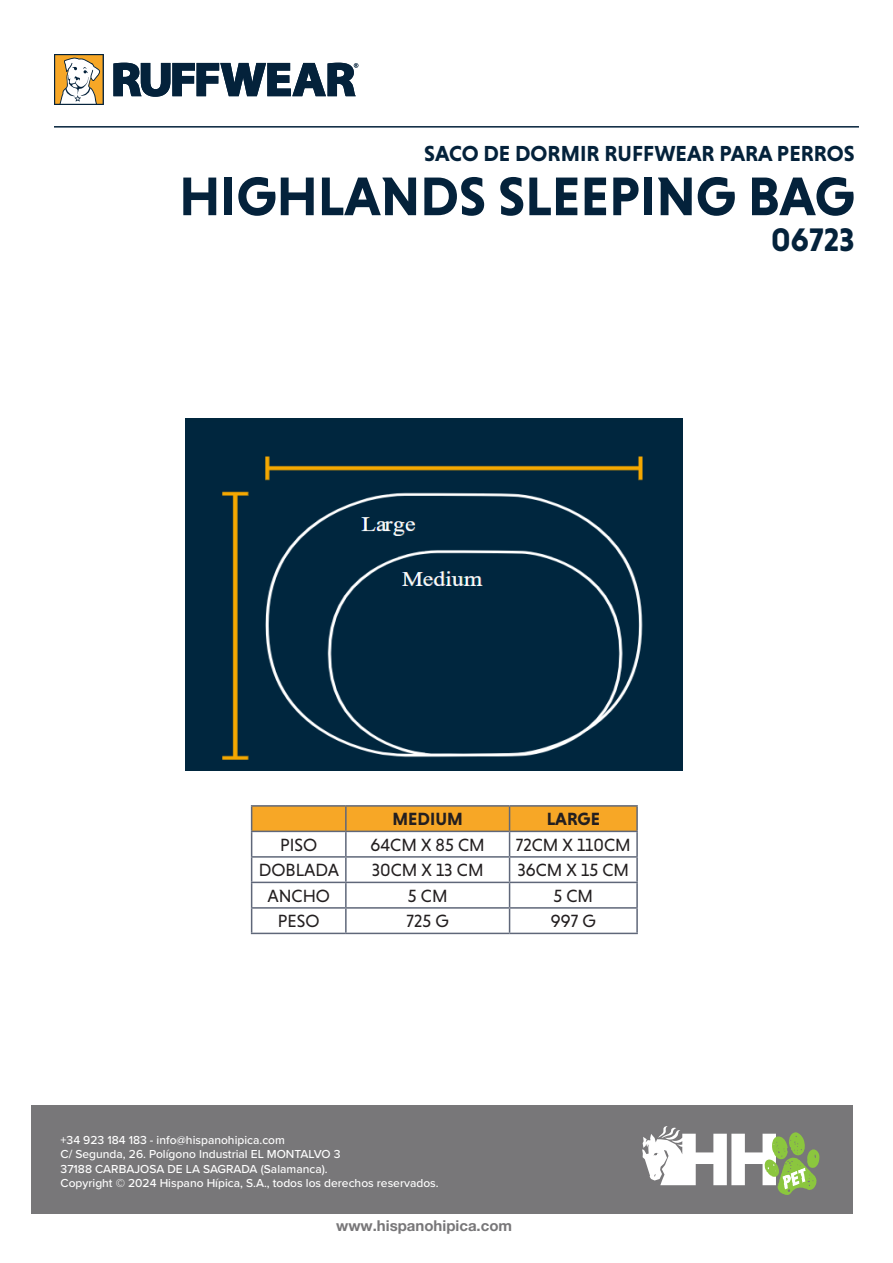
<style>
.page{position:relative;width:893px;height:1263px;background:#fff}
.page>*{position:absolute;margin:0;border:0;box-sizing:border-box;transform-origin:0 0}
.t1{font:700 55.35px "Niveau Grotesk";color:#04223b}
.t2{font:700 33.15px "Niveau Grotesk";color:#04223b}
.t3{font:700 22.2px "Niveau Grotesk";color:#04223b}
.t4{font:18px "Niveau Grotesk";color:#231f20}
.t5{font:700 18px "Niveau Grotesk";color:#231f20}
.t6{font:700 15px "Helvetica Neue LT Std";color:#787779}
.t7{font:500 12px "Proxima Nova";color:#fff}
</style>
<div class="page">
<svg style="left:113px;top:63px;width:245px;height:34px"></svg>
<svg style="left:54px;top:54px;width:50px;height:51px"></svg>
<hr style="left:54px;top:126px;width:805px;height:2px;background:#04223b">
<div style="left:31px;top:1106px;width:822px;height:108px;background:#787779"></div>
<svg style="left:642px;top:1126px;width:178px;height:69px"></svg>
<hr style="left:251px;top:805px;width:95px;height:2px;background:#5f6779">
<hr style="left:346px;top:805px;width:164px;height:2px;background:#5f6779">
<hr style="left:510px;top:805px;width:128px;height:2px;background:#5f6779">
<hr style="left:636px;top:807px;width:2px;height:24px;background:#5f6779">
<hr style="left:510px;top:831px;width:128px;height:1px;background:#5f6779">
<hr style="left:636px;top:832px;width:2px;height:24px;background:#5f6779">
<hr style="left:510px;top:856px;width:128px;height:2px;background:#5f6779">
<hr style="left:636px;top:858px;width:2px;height:24px;background:#5f6779">
<hr style="left:510px;top:882px;width:128px;height:1px;background:#5f6779">
<hr style="left:636px;top:883px;width:2px;height:24px;background:#5f6779">
<hr style="left:510px;top:907px;width:128px;height:2px;background:#5f6779">
<svg style="left:251px;top:806px;width:386px;height:127px"></svg>
<hr style="left:636px;top:909px;width:2px;height:24px;background:#5f6779">
<hr style="left:251px;top:933px;width:95px;height:1px;background:#5f6779">
<hr style="left:346px;top:933px;width:164px;height:1px;background:#5f6779">
<hr style="left:510px;top:933px;width:128px;height:1px;background:#5f6779">
<img style="left:185px;top:418px;width:497px;height:352px">
<p class="t3" style="left:424px;top:141px;width:432px">SACO DE DORMIR RUFFWEAR PARA PERROS</p>
<p class="t1" style="left:179px;top:164px;width:677px">HIGHLANDS SLEEPING BAG</p>
<p class="t2" style="left:771px;top:221px;width:85px">06723</p>
<p class="t5" style="left:392px;top:809px;width:72px">MEDIUM</p>
<p class="t5" style="left:547px;top:809px;width:55px">LARGE</p>
<p class="t4" style="left:280px;top:834px;width:39px">PISO</p>
<p class="t4" style="left:371px;top:834px;width:116px">64CM X 85 CM</p>
<p class="t4" style="left:516px;top:834px;width:116px">72CM X 110CM</p>
<p class="t4" style="left:259px;top:860px;width:82px">DOBLADA</p>
<p class="t4" style="left:372px;top:860px;width:113px">30CM X 13 CM</p>
<p class="t4" style="left:518px;top:860px;width:113px">36CM X 15 CM</p>
<p class="t4" style="left:267px;top:885px;width:64px">ANCHO</p>
<p class="t4" style="left:408px;top:885px;width:41px">5 CM</p>
<p class="t4" style="left:553px;top:885px;width:41px">5 CM</p>
<p class="t4" style="left:278px;top:911px;width:43px">PESO</p>
<p class="t4" style="left:407px;top:911px;width:44px">725 G</p>
<p class="t4" style="left:551px;top:911px;width:46px">997 G</p>
<p class="t7" style="left:61px;top:1131px;width:226px">+34 923 184 183 - info@hispanohipica.com</p>
<p class="t7" style="left:61px;top:1145px;width:281px">C/ Segunda, 26. Polígono Industrial EL MONTALVO 3</p>
<p class="t7" style="left:61px;top:1160px;width:269px">37188 CARBAJOSA DE LA SAGRADA (Salamanca).</p>
<p class="t7" style="left:61px;top:1174px;width:380px">Copyright © 2024 Hispano Hípica, S.A., todos los derechos reservados.</p>
<p class="t6" style="left:336px;top:1216px;width:178px">www.hispanohipica.com</p>
</div>
